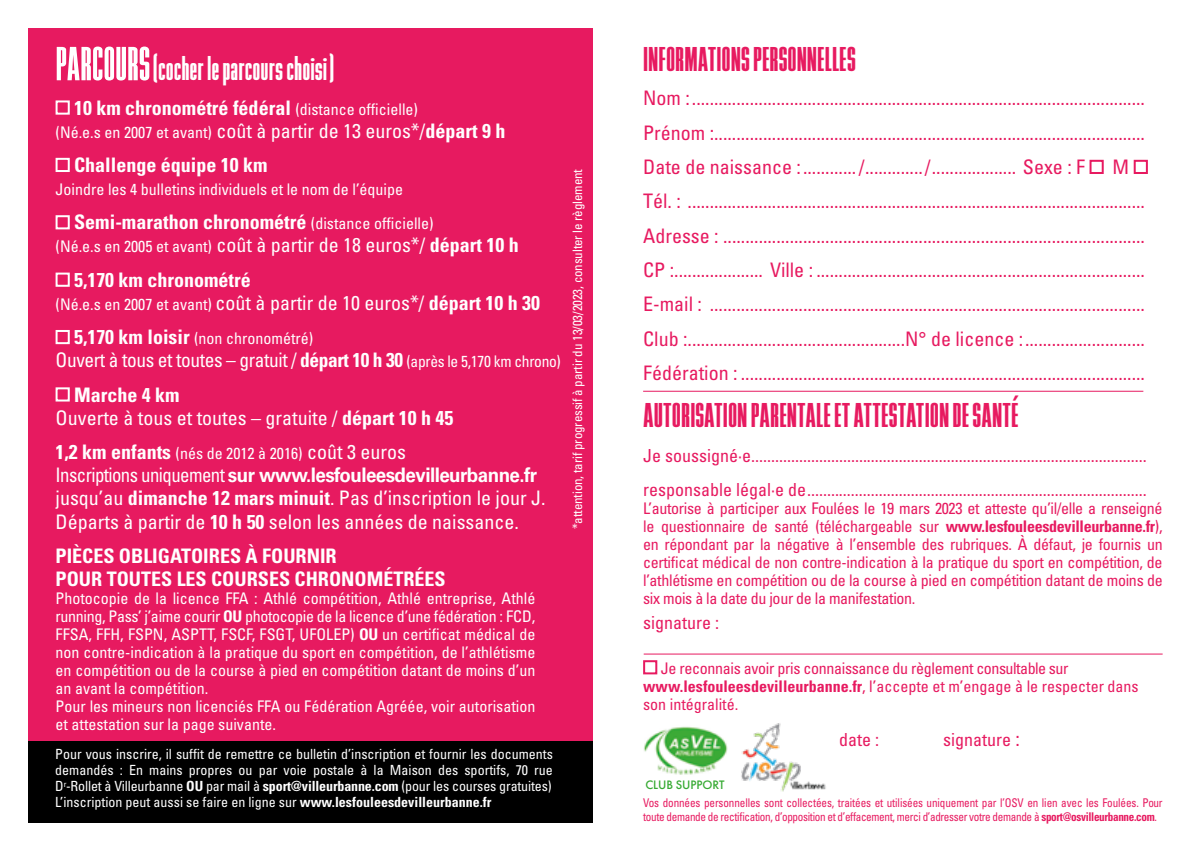
<style>
.page{position:relative;width:1191px;height:851px;background:#fff}
.page>*{position:absolute;margin:0;border:0;box-sizing:border-box;transform-origin:0 0}
.t1{font:36px "Bee Four";color:#e71a60;scale:1.25 1}
.t2{font:36px "Bee Four";color:#fff;scale:1.15 1}
.t3{font:condensed 20px/34.4px "Univers";color:#e71a60;text-align:justify}
.t4{font:condensed 20px/23.6px "Univers";color:#fff;scale:.94 1}
.t5{font:700 condensed 20px/23px "Univers";color:#fff}
.t6{font:condensed 20px/34.4px "Univers";letter-spacing:-.02em;color:#fff}
.t7{font:condensed 20px "Univers";color:#fff}
.t8{font:condensed 18px/34.4px "Univers";color:#e71a60}
.t9{font:condensed 16px/18px "Univers";color:#fff}
.t10{font:condensed 16px/18px "Univers";letter-spacing:-.02em;color:#e71a60;text-align:justify}
.t11{font:condensed 14px/16px "Univers";color:#fff;text-align:justify}
.t12{font:condensed 13px "Univers";letter-spacing:-.01em;color:#fff}
.t13{font:500 12.8px "Futura PT";letter-spacing:-.01em;color:#37aa33}
.t14{font:condensed 12px/14.4px "Univers";letter-spacing:-.01em;color:#e71a60;scale:.93 1}
.s1{font-size:50px}
.s2{font-weight:700;font-size:20px}
.s3{font-size:20px}
.s4{font-weight:400;font-size:16px}
.s5{font-weight:400}
.s6{font-weight:700}
.s7{font-size:16px}
.s8{font-weight:700;font-stretch:normal}
</style>
<div class="page">
<img style="left:644px;top:726px;width:84px;height:49px">
<div style="left:28px;top:739px;width:564px;height:83px;background:#000"></div>
<div style="left:28px;top:28px;width:564px;height:712px;background:#e71a60"></div>
<div style="left:56px;top:100px;width:14px;height:15px;border:2px solid #fff"></div>
<div style="left:56px;top:158px;width:14px;height:14px;border:2px solid #fff"></div>
<div style="left:56px;top:215px;width:14px;height:14px;border:2px solid #fff"></div>
<div style="left:56px;top:272px;width:14px;height:15px;border:2px solid #fff"></div>
<div style="left:56px;top:330px;width:14px;height:14px;border:2px solid #fff"></div>
<div style="left:56px;top:387px;width:14px;height:14px;border:2px solid #fff"></div>
<div style="left:1089px;top:160px;width:14px;height:14px;border:2px solid #e71a60"></div>
<div style="left:1133px;top:160px;width:14px;height:14px;border:2px solid #e71a60"></div>
<div style="left:643px;top:660px;width:14px;height:14px;border:2px solid #e71a60"></div>
<hr style="left:643px;top:390px;width:500px;height:1px;background:#e71a60">
<hr style="left:643px;top:653px;width:519px;height:1px;background:#e71a60">
<img style="left:741px;top:723px;width:85px;height:68px">
<h1 class="t2" style="left:56px;top:49px;width:244px"><span class="s1">PARCOURS</span>(cocher le parcours choisi)</h1>
<p class="t9" style="left:56px;top:97px;width:451px;line-height:23px;text-indent:19px"><span class="s2">10 km chronométré fédéral</span> (distance officielle)<br>(Né.e.s en 2007 et avant) <span class="s3">coût à partir de 13 euros*/</span><span class="s2">départ 9 h</span></p>
<p class="t5" style="left:74px;top:153px;width:195px">Challenge équipe 10 km</p>
<p class="t9" style="left:56px;top:180px;width:349px">Joindre les 4 bulletins individuels et le nom de l’équipe</p>
<p class="t9" style="left:56px;top:212px;width:464px;line-height:23px;text-indent:19px"><span class="s2">Semi-marathon chronométré</span> (distance officielle)<br>(Né.e.s en 2005 et avant) <span class="s3">coût à partir de 18 euros*/</span> <span class="s2">départ 10 h</span></p>
<p class="t5" style="left:56px;top:268px;width:486px;text-indent:19px">5,170 km chronométré<br><span class="s4">(Né.e.s en 2007 et avant)</span> <span class="s5">coût à partir de 10 euros*/</span> départ 10 h 30</p>
<p class="t9" style="left:74px;top:329px;width:241px"><span class="s2">5,170 km loisir</span> (non chronométré)</p>
<p class="t6" style="left:74px;top:342px;width:488px;text-indent:-19px">Ouvert à tous et toutes – gratuit / <span class="s6">départ 10 h 30</span> <span class="s7">(après le 5,170 km chrono)<br></span><span class="s6">Marche 4 km</span></p>
<p class="t7" style="left:56px;top:404px;width:399px">Ouverte à tous et toutes – gratuite / <span class="s6">départ 10 h 45</span></p>
<p class="t9" style="left:56px;top:444px;width:352px"><span class="s2">1,2 km enfants</span> (nés de 2012 à 2016) <span class="s3">coût 3 euros</span></p>
<p class="t4" style="left:56px;top:462px;width:523px">Inscriptions uniquement <span class="s8">sur www.lesfouleesdevilleurbanne.fr </span>jusqu’au <span class="s6">dimanche 12 mars minuit</span>. Pas d’inscription le jour J.<br>Départs à partir de <span class="s6">10 h 50</span> selon les années de naissance.</p>
<p class="t5" style="left:56px;top:544px;width:392px">PIÈCES OBLIGATOIRES À FOURNIR<br>POUR TOUTES LES COURSES CHRONOMÉTRÉES</p>
<p class="t9" style="left:56px;top:589px;width:481px">Photocopie de la licence FFA : Athlé compétition, Athlé entreprise, Athlé running, Pass’ j’aime courir <span class="s6">OU</span> photocopie de la licence d’une fédération : FCD, FFSA, FFH, FSPN, ASPTT, FSCF, FSGT, UFOLEP) <span class="s6">OU</span> un certificat médical de non contre-indication à la pratique du sport en compétition, de l’athlétisme en compétition ou de la course à pied en compétition datant de moins d’un an avant la compétition.<br>Pour les mineurs non licenciés FFA ou Fédération Agréée, voir autorisation et attestation sur la page suivante.</p>
<p class="t11" style="left:55px;top:745px;width:499px">Pour vous inscrire, il suffit de remettre ce bulletin d’inscription et fournir les documents demandés : En mains propres ou par voie postale à la Maison des sportifs, 70 rue D<sup>r</sup>-Rollet à Villeurbanne <span class="s6">OU</span> par mail à <span class="s6">sport@villeurbanne.com</span> (pour les courses gratuites)<br>L’inscription peut aussi se faire en ligne sur <span class="s6">www.lesfouleesdevilleurbanne.fr</span></p>
<p class="t12" style="left:569px;top:529px;width:362px;rotate:-90deg">*attention, tarif progressif à partir du 13/03/2023, consulter le règlement</p>
<h1 class="t1" style="left:643px;top:39px;width:171px">INFORMATIONS PERSONNELLES</h1>
<p class="t3" style="left:643px;top:81px;width:503px">Nom :......................................................................................................<br>Prénom :.................................................................................................<br>Date de naissance :............ /............./................... Sexe : F</p>
<p class="t3" style="left:643px;top:149px;width:503px;text-align:left;text-indent:469px">M Tél. : .......................................................................................................<br>Adresse : ...............................................................................................<br>CP :.................... Ville : ..........................................................................<br>E-mail : ..................................................................................................<br>Club :.................................................N° de licence :...........................<br>Fédération : ...........................................................................................</p>
<h1 class="t1" style="left:643px;top:395px;width:302px">AUTORISATION PARENTALE ET ATTESTATION DE SANTÉ</h1>
<p class="t8" style="left:643px;top:437px;width:505px">Je soussigné·e................................................................................................... responsable légal·e de.....................................................................................</p>
<p class="t10" style="left:643px;top:499px;width:521px">L’autorise à participer aux Foulées le 19 mars 2023 et atteste qu’il/elle a renseigné le questionnaire de santé (téléchargeable sur <span class="s6">www.lesfouleesdevilleurbanne.fr</span>), en répondant par la négative à l’ensemble des rubriques. À défaut, je fournis un certificat médical de non contre-indication à la pratique du sport en compétition, de l’athlétisme en compétition ou de la course à pied en compétition datant de moins de six mois à la date du jour de la manifestation.</p>
<p class="t8" style="left:643px;top:605px;width:77px">signature :</p>
<p class="t10" style="left:643px;top:659px;width:497px;text-align:left;text-indent:18px">Je reconnais avoir pris connaissance du règlement consultable sur <span class="s6">www.lesfouleesdevilleurbanne.fr</span>, l’accepte et m’engage à le respecter dans son intégralité.</p>
<p class="t8" style="left:839px;top:721px;width:41px">date :</p>
<p class="t8" style="left:943px;top:721px;width:78px">signature <span class="s3">:</span></p>
<p class="t13" style="left:645px;top:776px;width:80px">CLUB SUPPORT</p>
<p class="t14" style="left:643px;top:795px;width:560px">Vos données personnelles sont collectées, traitées et utilisées uniquement par l’OSV en lien avec les Foulées. Pour toute demande de rectification, d’opposition et d’effacement, merci d’adresser votre demande à <span class="s6">sport@osvilleurbanne.com</span>.</p>
</div>
